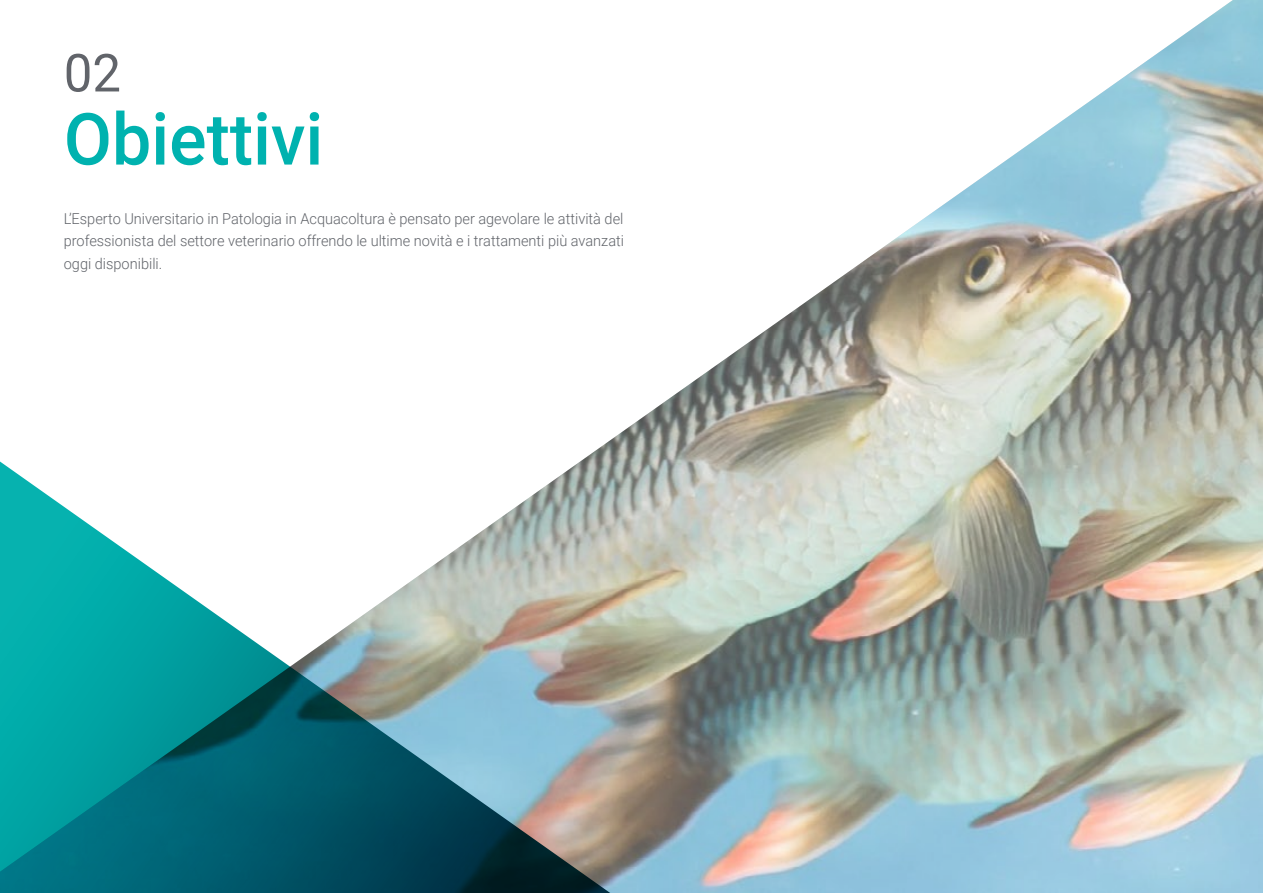
<style>
.page{position:relative;width:1263px;height:893px;background:#fff}
.page>*{position:absolute;margin:0;border:0;box-sizing:border-box;transform-origin:0 0}
.t1{font:500 72px "Roboto";color:#00b2af}
.t2{font:52.5px "Roboto";color:#61646a}
.t3{font:300 15px/22.5px "Roboto";color:#61646a;text-align:justify}
</style>
<div class="page">
<img style="left:602px;top:0;width:661px;height:893px">
<svg style="left:0;top:446px;width:640px;height:447px"></svg>
<h2 class="t2" style="left:64px;top:36px;width:59px">02</h2>
<h1 class="t1" style="left:64px;top:89px;width:261px">Obiettivi</h1>
<p class="t3" style="left:64px;top:207px;width:562px">L’Esperto Universitario in Patologia in Acquacoltura è pensato per agevolare le attività del professionista del settore veterinario offrendo le ultime novità e i trattamenti più avanzati oggi disponibili.</p>
</div>
